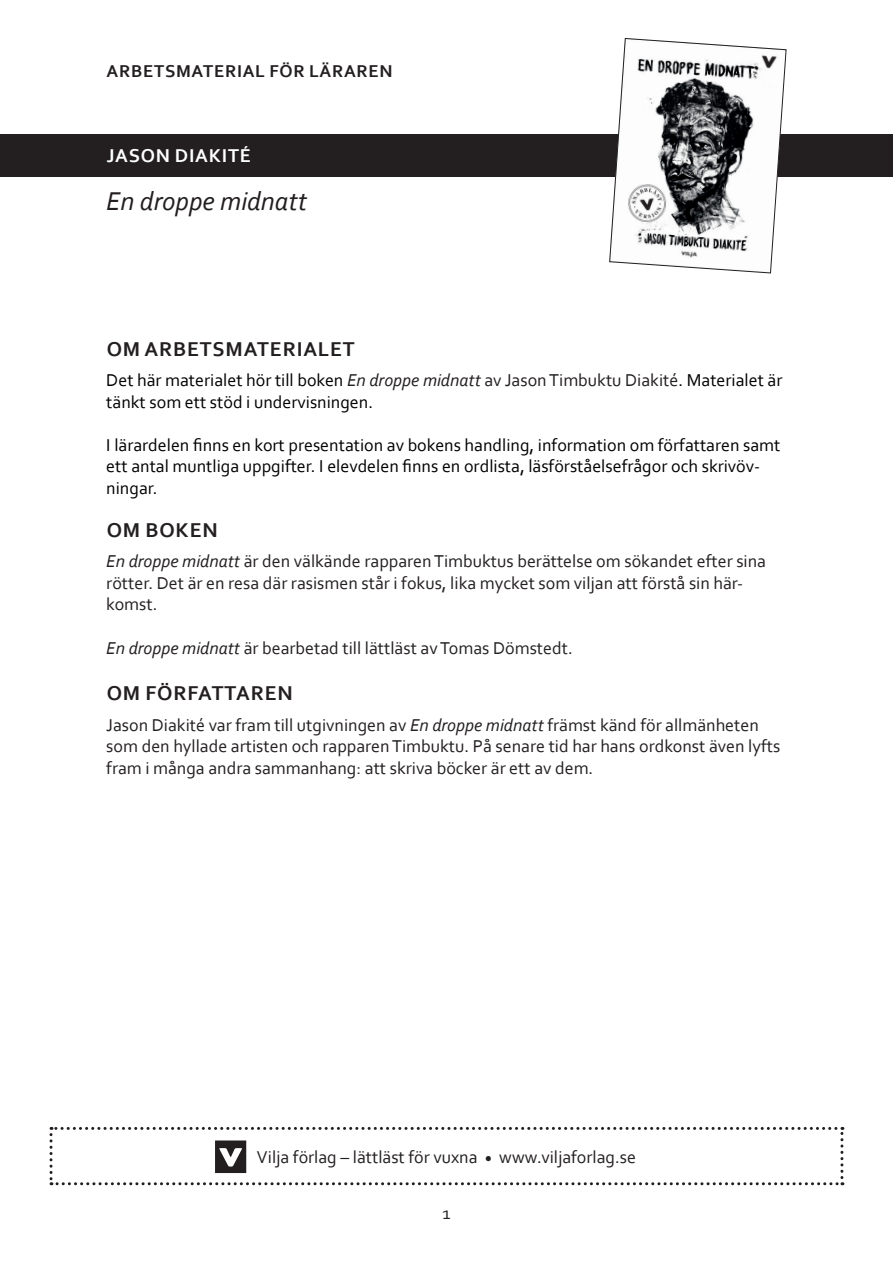
<style>
.page{position:relative;width:893px;height:1263px;background:#fff}
.page>*{position:absolute;margin:0;border:0;box-sizing:border-box;transform-origin:0 0}
.t1{font:italic 27px "Corbel";color:#231f20}
.Huvudrubrik{font:700 21px "Corbel";letter-spacing:.04em;color:#231f20}
.t2{font:700 19.5px "Corbel";letter-spacing:.04em;color:#fff}
.Brödtext{font:18px/21.6px "Corbel";color:#231f20}
.Brödtext-2{font:18px/21.6px "Corbel";color:#000}
.t3{font:700 18px "Corbel";letter-spacing:.04em;color:#231f20}
.s1{font-style:italic;color:#231f20}
.s2{color:#231f20}
.s3{font-style:italic}
.s4{color:#222}
</style>
<div class="page">
<div style="left:0;top:134px;width:893px;height:42px;background:#231f20"></div>
<svg style="left:609px;top:38px;width:177px;height:235px"></svg>
<svg style="left:50px;top:1127px;width:793px;height:58px"></svg>
<div style="left:215px;top:1140px;width:31px;height:33px;border:2px solid #231f20"></div>
<p class="t3" style="left:107px;top:60px;width:287px">ARBETSMATERIAL FÖR LÄRAREN</p>
<p class="t2" style="left:107px;top:144px;width:146px">JASON DIAKITÉ</p>
<h1 class="t1" style="left:106px;top:184px;width:202px">En droppe midnatt</h1>
<p class="Huvudrubrik" style="left:107px;top:336px;width:250px">OM ARBETSMATERIALET</p>
<p class="Brödtext-2" style="left:106px;top:369px;width:678px">Det här materialet hör till boken <span class="s1">En droppe midnatt</span> <span class="s2">av Jason Timbuktu Diakité</span>. Materialet är tänkt som ett stöd i undervisningen.</p>
<p class="Brödtext-2" style="left:106px;top:433px;width:676px">I lärardelen finns en kort presentation av bokens handling, information om författaren samt ett antal muntliga uppgifter. I elevdelen finns en ordlista, läsförståelsefrågor och skrivöv&shy;ningar.</p>
<p class="Huvudrubrik" style="left:107px;top:517px;width:112px">OM BOKEN</p>
<p class="Brödtext" style="left:106px;top:550px;width:661px"><span class="s3">En droppe midnatt</span> är den välkände rapparen Timbuktus berättelse om sökandet efter sina rötter. Det är en resa där rasismen står i fokus, lika mycket som viljan att förstå sin här&shy;komst.</p>
<p class="Brödtext" style="left:106px;top:636px;width:468px"><span class="s3">En droppe midnatt</span> är bearbetad till lättläst av <span class="s4">Tomas Dömstedt.</span></p>
<p class="Huvudrubrik" style="left:107px;top:680px;width:188px">OM FÖRFATTAREN</p>
<p class="Brödtext" style="left:106px;top:713px;width:675px">Jason Diakité var fram till utgivningen av <span class="s3">En droppe midnatt</span> främst känd för allmänheten som den hyllade artisten och rapparen Timbuktu. På senare tid har hans ordkonst även lyfts fram i många andra sammanhang: att skriva böcker är ett av dem.</p>
<p class="Brödtext" style="left:257px;top:1145px;width:381px">Vilja förlag – lättläst för vuxna <sub>•</sub> www.viljaforlag.se</p>
<p class="Brödtext" style="left:442px;top:1202px;width:10px">1</p>
</div>
